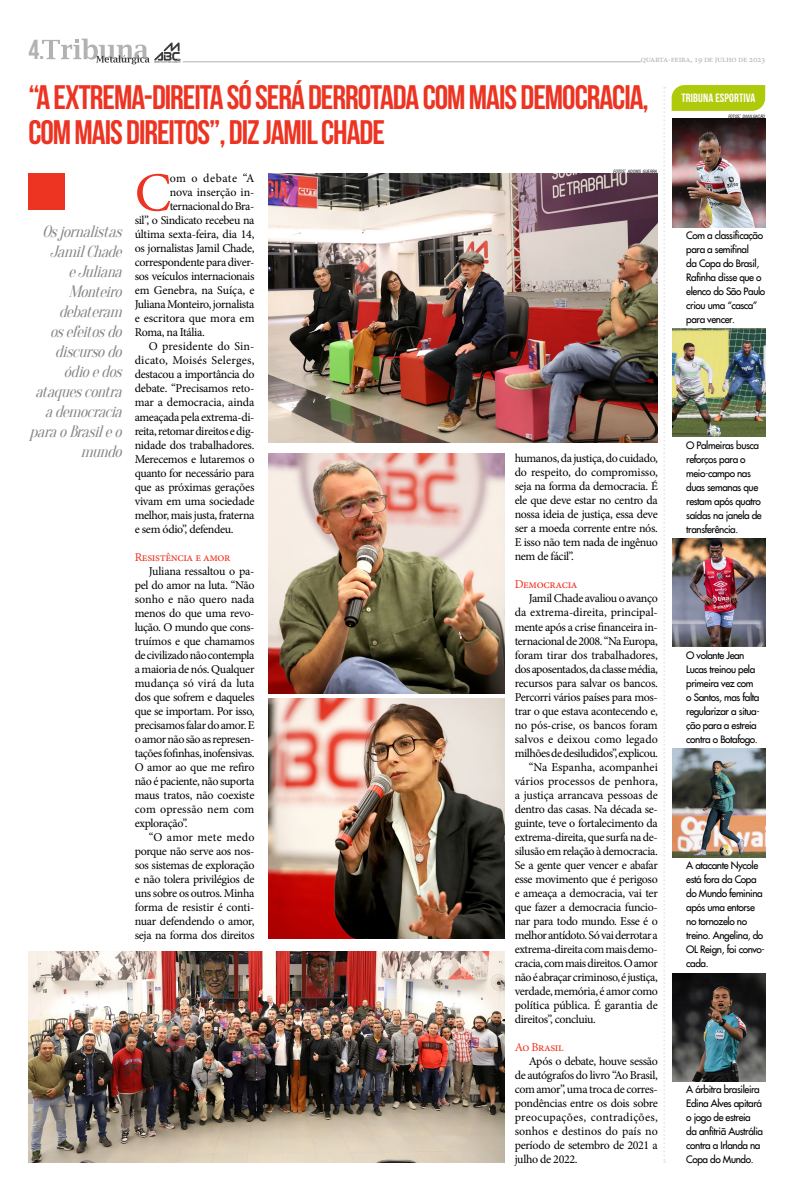
<style>
.page{position:relative;width:794px;height:1191px;background:#fff}
.page>*{position:absolute;margin:0;border:0;box-sizing:border-box;transform-origin:0 0}
.TEXTO{font:55.1px "Minion Pro";color:#ed3423}
.t1{font:34px/35px "Bebas Neue";letter-spacing:-.03em;color:#ed3423}
.TEXTO-2{font:27.5px "Bebas Neue";color:#b3b2b2}
.TEXTO-3{font:italic 16px/20px "Oranienbaum";color:#878787;text-align:right}
.TEXTO-4{font:12px/14px "Minion Pro";letter-spacing:-.03em;color:#000;text-align:justify}
.TEXTO-5{font:12px "Minion Pro";letter-spacing:-.03em;color:#ed3423}
.t2{font:12px "Bebas Neue";letter-spacing:.01em;color:#fff}
.TEXTO-6{font:10px/14px "Futura";letter-spacing:-.04em;color:#000}
.t3{font:9px "Minion Pro";letter-spacing:-.03em;color:#b3b2b2}
.Texto_final_tribu{font:italic condensed 4.4px "Swiss 721 BT";color:#000}
.s1{font-size:6.2px}
</style>
<div class="page">
<hr style="left:183px;top:61px;width:458px;height:1px;background:#b3b2b2">
<svg style="left:42px;top:39px;width:138px;height:25px"></svg>
<svg style="left:663px;top:87px;width:2px;height:1075px"></svg>
<svg style="left:671px;top:85px;width:94px;height:26px;background:#b2cc15"></svg>
<img style="left:672px;top:118px;width:93px;height:109px">
<img style="left:672px;top:328px;width:93px;height:109px">
<img style="left:672px;top:538px;width:93px;height:109px">
<img style="left:672px;top:748px;width:93px;height:109px">
<img style="left:672px;top:973px;width:93px;height:108px">
<div style="left:28px;top:173px;width:36px;height:36px;background:#ed3423"></div>
<img style="left:28px;top:952px;width:476px;height:210px">
<img style="left:269px;top:174px;width:389px;height:268px">
<img style="left:269px;top:454px;width:236px;height:239px">
<img style="left:269px;top:698px;width:235px;height:240px">
<p class="TEXTO-2" style="left:28px;top:34px;width:18px">4.</p>
<p class="t3" style="left:641px;top:53px;width:126px">quarta-feira, 19 de julho de 2023</p>
<p class="t1" style="left:28px;top:79px;width:622px">“A EXTREMA-DIREITA SÓ SERÁ DERROTADA COM MAIS DEMOCRACIA,<br>COM MAIS DIREITOS”, DIZ JAMIL CHADE</p>
<p class="TEXTO-3" style="left:30px;top:222px;width:99px">Osjornalistas<br>JamilChade eJuliana<br>Monteiro debateram osefeitosdo discursodo ódioedos ataquescontra ademocracia paraoBrasileo mundo</p>
<p class="TEXTO" style="left:135px;top:156px;width:38px">C</p>
<p class="TEXTO-4" style="left:170px;top:172px;width:86px">om o debate “A</p>
<p class="TEXTO-4" style="left:170px;top:186px;width:86px">nova inserção in-</p>
<p class="TEXTO-4" style="left:170px;top:200px;width:86px">ternacional do Bra-</p>
<p class="TEXTO-4" style="left:135px;top:214px;width:121px">sil”, o Sindicato recebeu na</p>
<p class="TEXTO-4" style="left:135px;top:228px;width:121px">última sexta-feira, dia 14,</p>
<p class="TEXTO-4" style="left:135px;top:242px;width:121px">os jornalistas Jamil Chade,</p>
<p class="TEXTO-4" style="left:135px;top:256px;width:121px">correspondente para diver-</p>
<p class="TEXTO-4" style="left:135px;top:270px;width:121px">sos veículos internacionais</p>
<p class="TEXTO-4" style="left:135px;top:284px;width:121px">em Genebra, na Suíça, e</p>
<p class="TEXTO-4" style="left:135px;top:298px;width:121px">Juliana Monteiro, jornalista</p>
<p class="TEXTO-4" style="left:135px;top:312px;width:121px">e escritora que mora em</p>
<p class="TEXTO-4" style="left:135px;top:326px;width:72px">Roma, na Itália.</p>
<p class="TEXTO-4" style="left:135px;top:340px;width:121px;text-indent:14px">O presidente do Sin&shy;dicato, Moisés Selerges, destacou a importância do debate. “Precisamos reto&shy;mar a democracia, ainda ameaçada pela extrema-di&shy;reita, retomar direitos e dig&shy;nidade dos trabalhadores.<br>Merecemos e lutaremos o quanto for necessário para que as próximas gerações vivam em uma sociedade melhor, mais justa, fraterna e sem ódio”, defendeu.</p>
<p class="TEXTO-5" style="left:135px;top:548px;width:97px">Resistência e amor</p>
<p class="TEXTO-4" style="left:135px;top:564px;width:121px;text-indent:14px">Juliana ressaltou o pa&shy;pel do amor na luta. “Não sonho e não quero nada menos do que uma revo&shy;lução. O mundo que cons&shy;truímos e que chamamos de civilizado não contempla a maioria de nós. Qualquer mudança só virá da luta dos que sofrem e daqueles que se importam. Por isso, precisamos falar do amor. E o amor não são as represen&shy;tações fofinhas, inofensivas.<br>O amor ao que me refiro não é paciente, não suporta maus tratos, não coexiste com opressão nem com exploração”.</p>
<p class="TEXTO-4" style="left:135px;top:830px;width:121px;text-indent:14px">“O amor mete medo porque não serve aos nos&shy;sos sistemas de exploração e não tolera privilégios de uns sobre os outros. Minha forma de resistir é conti&shy;nuar defendendo o amor, seja na forma dos direitos</p>
<p class="Texto_final_tribu" style="left:613px;top:169px;width:45px">FOTOS<span class="s1">:</span> ADONIS GUERRA</p>
<p class="TEXTO-4" style="left:515px;top:451px;width:145px">humanos, da justiça, do cuidado, do respeito, do compromisso, seja na forma da democracia. É ele que deve estar no centro da nossa ideia de justiça, essa deve ser a moeda corrente entre nós.<br>E isso não tem nada de ingênuo nem de fácil”.</p>
<p class="TEXTO-5" style="left:515px;top:576px;width:64px">Democracia</p>
<p class="TEXTO-4" style="left:515px;top:591px;width:145px;text-indent:14px">Jamil Chade avaliou o avanço da extrema-direita, principal&shy;mente após a crise financeira in&shy;ternacional de 2008. “Na Europa, foram tirar dos trabalhadores, dos aposentados, da classe média, recursos para salvar os bancos.<br>Percorri vários países para mos&shy;trar o que estava acontecendo e, no pós-crise, os bancos foram salvos e deixou como legado milhões de desiludidos”, explicou.</p>
<p class="TEXTO-4" style="left:515px;top:759px;width:145px;text-indent:14px">“Na Espanha, acompanhei vários processos de penhora, a justiça arrancava pessoas de dentro das casas. Na década se&shy;guinte, teve o fortalecimento da extrema-direita, que surfa na de&shy;silusão em relação à democracia.<br>Se a gente quer vencer e abafar esse movimento que é perigoso e ameaça a democracia, vai ter que fazer a democracia funcio&shy;nar para todo mundo. Esse é o melhor antídoto. Só vai derrotar a extrema-direita com mais demo&shy;cracia, com mais direitos. O amor não é abraçar criminoso, é justiça, verdade, memória, é amor como política pública. É garantia de direitos”, concluiu.</p>
<p class="TEXTO-5" style="left:515px;top:1038px;width:50px">Ao Brasil</p>
<p class="TEXTO-4" style="left:515px;top:1053px;width:145px;text-indent:14px">Após o debate, houve sessão de autógrafos do livro “Ao Brasil, com amor”, uma troca de corres&shy;pondências entre os dois sobre preocupações, contradições, sonhos e destinos do país no período de setembro de 2021 a julho de 2022.</p>
<p class="t2" style="left:681px;top:92px;width:75px">TRIBUNA ESPORTIVA</p>
<p class="Texto_final_tribu" style="left:728px;top:113px;width:38px">FOTOS<span class="s1">:</span> DIVULGAÇÃO</p>
<p class="TEXTO-6" style="left:686px;top:228px;width:81px">Com a classificação para a semifinal<br>da Copa do Brasil,<br>Rafinha disse que o elenco do São Paulo criou uma “casca” para vencer.</p>
<p class="TEXTO-6" style="left:686px;top:438px;width:77px">O Palmeiras busca reforços para o meio-campo nas duas semanas que restam após quatro saídas na janela de transferência.</p>
<p class="TEXTO-6" style="left:686px;top:648px;width:75px">O volante Jean<br>Lucas treinou pela primeira vez com o Santos, mas falta regularizar a situa&shy;ção para a estreia contra o Botafogo.</p>
<p class="TEXTO-6" style="left:686px;top:858px;width:80px">A atacante Nycole está fora da Copa do Mundo feminina após uma entorse no tornozelo no treino. Angelina, do<br>OL Reign, foi convo&shy;cada.</p>
<p class="TEXTO-6" style="left:686px;top:1082px;width:78px">A árbitra brasileira<br>Edina Alves apitará o jogo de estreia da anfitriã Austrália contra a Irlanda na<br>Copa do Mundo.</p>
</div>
